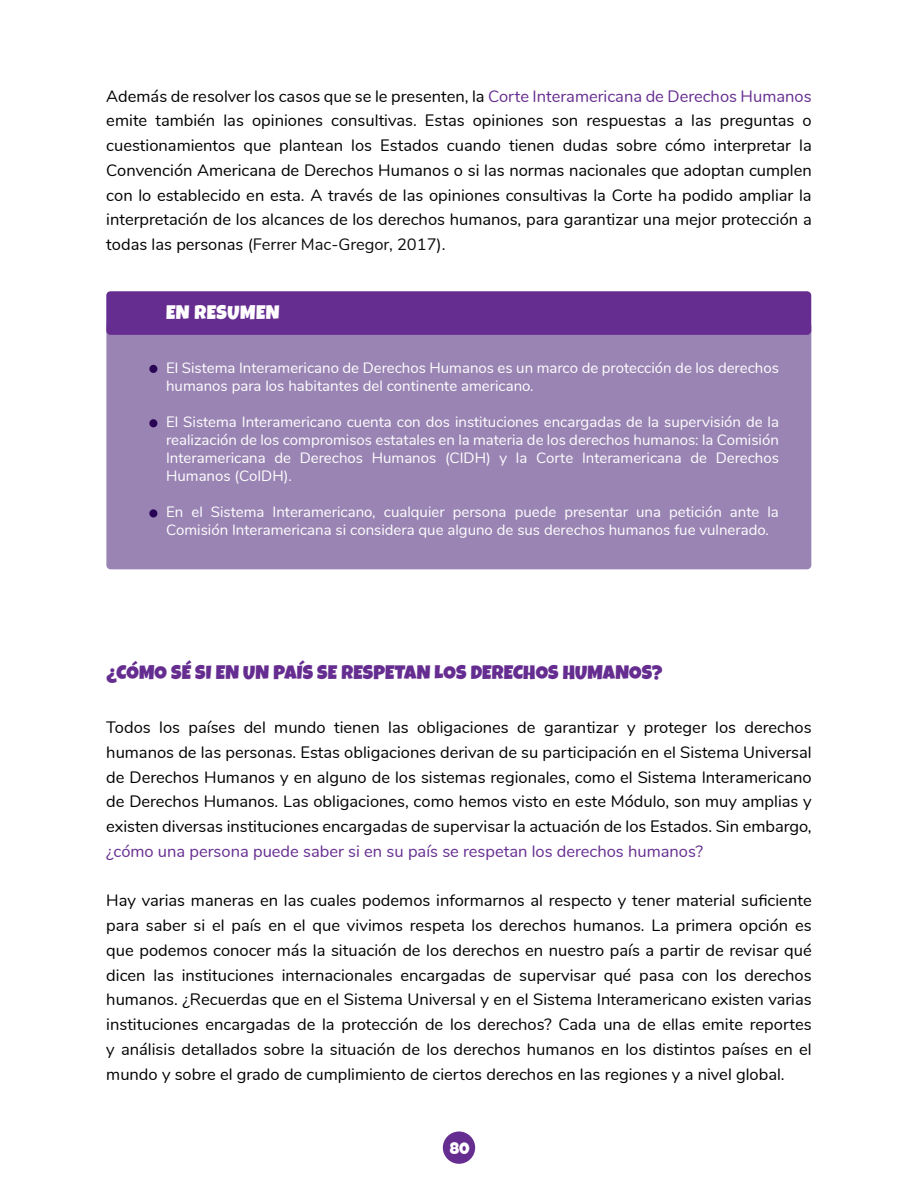
<style>
.page{position:relative;width:918px;height:1188px;background:#fff}
.page>*{position:absolute;margin:0;border:0;box-sizing:border-box;transform-origin:0 0}
.t1{font:19.5px "Luckiest Guy";letter-spacing:.01em;color:#662d91}
.t2{font:19.5px "Luckiest Guy";letter-spacing:.025em;color:#fff}
.t3{font:16.5px/24.8px "Nunito";color:#000;text-align:justify}
.t4{font:16.5px "Nunito";color:#662d91}
.t5{font:16.5px "Luckiest Guy";color:#fff}
.t6{font:15px/18px "Nunito";color:#fff}
.s1{color:#662d91}
.s2{color:#0d0d0d}
</style>
<div class="page">
<div style="left:443px;top:1131px;width:32px;height:33px;background:#662d91;border-radius:50%"></div>
<div style="left:106px;top:322px;width:705px;height:247px;background:#9a84b4;border-radius:4px"></div>
<div style="left:106px;top:291px;width:705px;height:44px;background:#662d91;border-radius:4px"></div>
<div style="left:149px;top:365px;width:8px;height:8px;background:#2a0556;border-radius:50%"></div>
<div style="left:149px;top:419px;width:8px;height:8px;background:#2a0556;border-radius:50%"></div>
<div style="left:149px;top:509px;width:8px;height:8px;background:#2a0556;border-radius:50%"></div>
<p class="t3" style="left:106px;top:83px;width:707px">Además de resolver los casos que se le presenten, la <span class="s1">Corte Interamericana de Derechos Humanos </span>emite también las opiniones consultivas. Estas opiniones son respuestas a las preguntas o cuestionamientos que plantean los Estados cuando tienen dudas sobre cómo interpretar la Convención Americana de Derechos Humanos o si las normas nacionales que adoptan cumplen con lo establecido en esta. A través de las opiniones consultivas la Corte ha podido ampliar la interpretación de los alcances de los derechos humanos, para garantizar una mejor protección a todas las personas (<span class="s2">Ferrer Mac-Gregor, 2017</span>).</p>
<p class="t2" style="left:166px;top:299px;width:115px">EN RESUMEN</p>
<p class="t6" style="left:166px;top:358px;width:614px">El Sistema Interamericano de Derechos Humanos es un marco de protección de los derechos humanos para los habitantes del continente americano.</p>
<p class="t6" style="left:166px;top:412px;width:614px;text-align:justify">El Sistema Interamericano cuenta con dos instituciones encargadas de la supervisión de la realización de los compromisos estatales en la materia de los derechos humanos: la Comisión Interamericana de Derechos Humanos (CIDH) y la Corte Interamericana de Derechos Humanos (CoIDH).</p>
<p class="t6" style="left:166px;top:502px;width:614px">En el Sistema Interamericano, cualquier persona puede presentar una petición ante la<br>Comisión Interamericana si considera que alguno de sus derechos humanos fue vulnerado.</p>
<p class="t1" style="left:106px;top:659px;width:558px">¿CÓMO SÉ SI EN UN PAÍS SE RESPETAN LOS DERECHOS HUMANOS?</p>
<p class="t3" style="left:106px;top:714px;width:707px">Todos los países del mundo tienen las obligaciones de garantizar y proteger los derechos humanos de las personas. Estas obligaciones derivan de su participación en el Sistema Universal de Derechos Humanos y en alguno de los sistemas regionales, como el Sistema Interamericano de Derechos Humanos. Las obligaciones, como hemos visto en este Módulo, son muy amplias y existen diversas instituciones encargadas de supervisar la actuación de los Estados. Sin embargo,</p>
<p class="t4" style="left:106px;top:839px;width:598px">¿cómo una persona puede saber si en su país se respetan los derechos humanos?</p>
<p class="t3" style="left:106px;top:887px;width:707px">Hay varias maneras en las cuales podemos informarnos al respecto y tener material suficiente para saber si el país en el que vivimos respeta los derechos humanos. La primera opción es que podemos conocer más la situación de los derechos en nuestro país a partir de revisar qué dicen las instituciones internacionales encargadas de supervisar qué pasa con los derechos humanos. ¿Recuerdas que en el Sistema Universal y en el Sistema Interamericano existen varias instituciones encargadas de la protección de los derechos? Cada una de ellas emite reportes y análisis detallados sobre la situación de los derechos humanos en los distintos países en el mundo y sobre el grado de cumplimiento de ciertos derechos en las regiones y a nivel global.</p>
<p class="t5" style="left:450px;top:1138px;width:21px">80</p>
</div>
